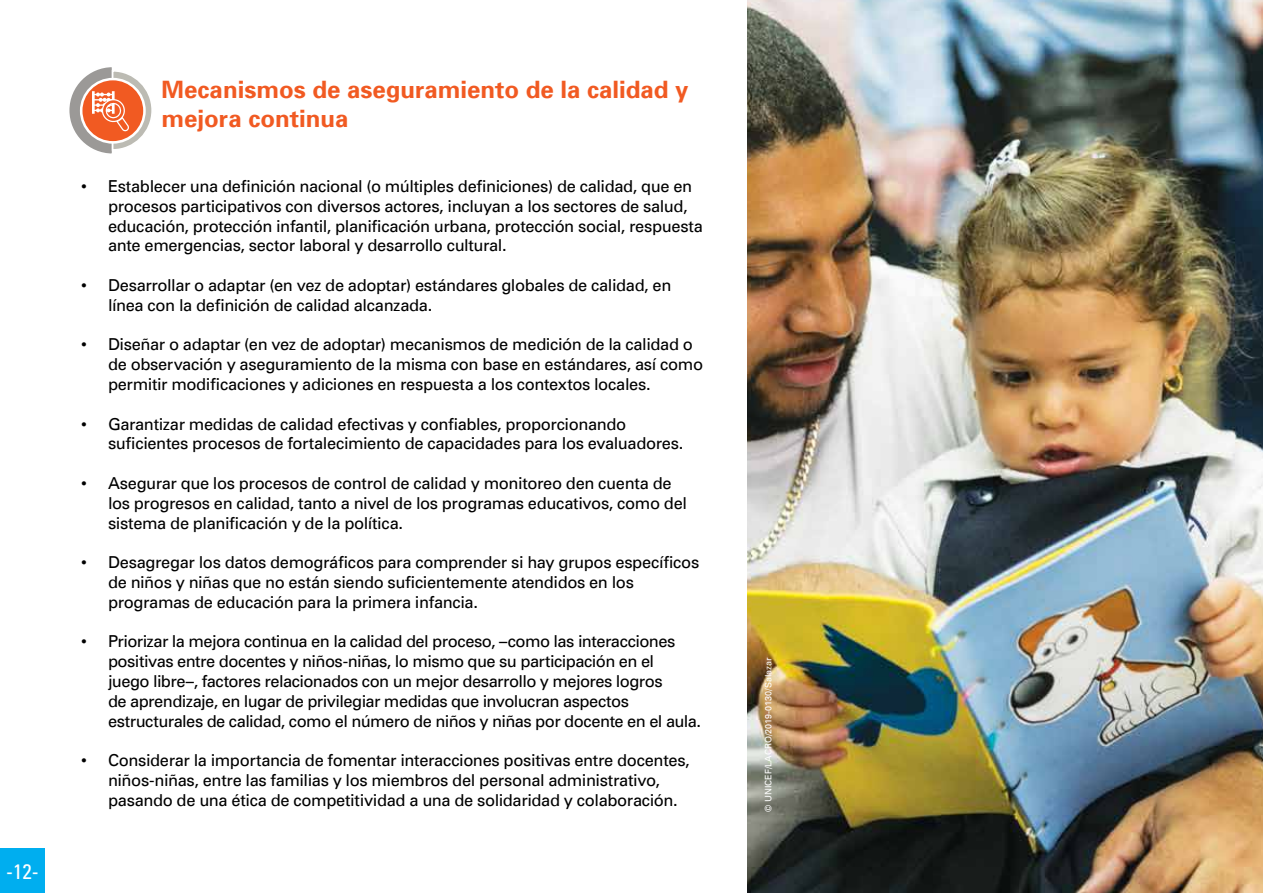
<style>
.page{position:relative;width:1263px;height:893px;background:#fff}
.page>*{position:absolute;margin:0;border:0;box-sizing:border-box;transform-origin:0 0}
.t1{font:700 24px/28.8px "Univers";color:#f15a22}
.t2{font:condensed 21px "Univers";color:#fff}
.t3{font:16.5px/19.8px "Univers";letter-spacing:-.025em;color:#000}
.t4{font:9px "Univers";color:#fff}
</style>
<div class="page">
<div style="left:0;top:848px;width:45px;height:45px;background:#00aeef"></div>
<svg style="left:69px;top:67px;width:83px;height:87px"></svg>
<img style="left:748px;top:0;width:515px;height:893px">
<p class="t2" style="left:6px;top:859px;width:34px">-12-</p>
<h1 class="t1" style="left:162px;top:75px;width:528px">Mecanismos de aseguramiento de la calidad y mejora continua</h1>
<p class="t3" style="left:108px;top:176px;width:597px;text-indent:-27px">• Establecer una definición nacional (o múltiples definiciones) de calidad, que en procesos participativos con diversos actores, incluyan a los sectores de salud, educación, protección infantil, planificación urbana, protección social, respuesta ante emergencias, sector laboral y desarrollo cultural.</p>
<p class="t3" style="left:108px;top:275px;width:565px;text-indent:-27px">• Desarrollar o adaptar (en vez de adoptar) estándares globales de calidad, en línea con la definición de calidad alcanzada.</p>
<p class="t3" style="left:108px;top:335px;width:597px;text-indent:-27px">• Diseñar o adaptar (en vez de adoptar) mecanismos de medición de la calidad o de observación y aseguramiento de la misma con base en estándares, así como permitir modificaciones y adiciones en respuesta a los contextos locales.</p>
<p class="t3" style="left:108px;top:414px;width:577px;text-indent:-27px">• Garantizar medidas de calidad efectivas y confiables, proporcionando suficientes procesos de fortalecimiento de capacidades para los evaluadores.</p>
<p class="t3" style="left:108px;top:473px;width:581px;text-indent:-27px">• Asegurar que los procesos de control de calidad y monitoreo den cuenta de los progresos en calidad, tanto a nivel de los programas educativos, como del sistema de planificación y de la política.</p>
<p class="t3" style="left:108px;top:553px;width:593px;text-indent:-27px">• Desagregar los datos demográficos para comprender si hay grupos específicos de niños y niñas que no están siendo suficientemente atendidos en los programas de educación para la primera infancia.</p>
<p class="t3" style="left:108px;top:632px;width:595px;text-indent:-27px">• Priorizar la mejora continua en la calidad del proceso, –como las interacciones positivas entre docentes y niños-niñas, lo mismo que su participación en el<br>juego libre–, factores relacionados con un mejor desarrollo y mejores logros<br>de aprendizaje, en lugar de privilegiar medidas que involucran aspectos estructurales de calidad, como el número de niños y niñas por docente en el aula.</p>
<p class="t3" style="left:108px;top:751px;width:583px;text-indent:-27px">• Considerar la importancia de fomentar interacciones positivas entre docentes, niños-niñas, entre las familias y los miembros del personal administrativo, pasando de una ética de competitividad a una de solidaridad y colaboración.</p>
<p class="t4" style="left:763px;top:812px;width:156px;rotate:-90deg">© UNICEF/LACRO/2019-0130/Salazar</p>
</div>
